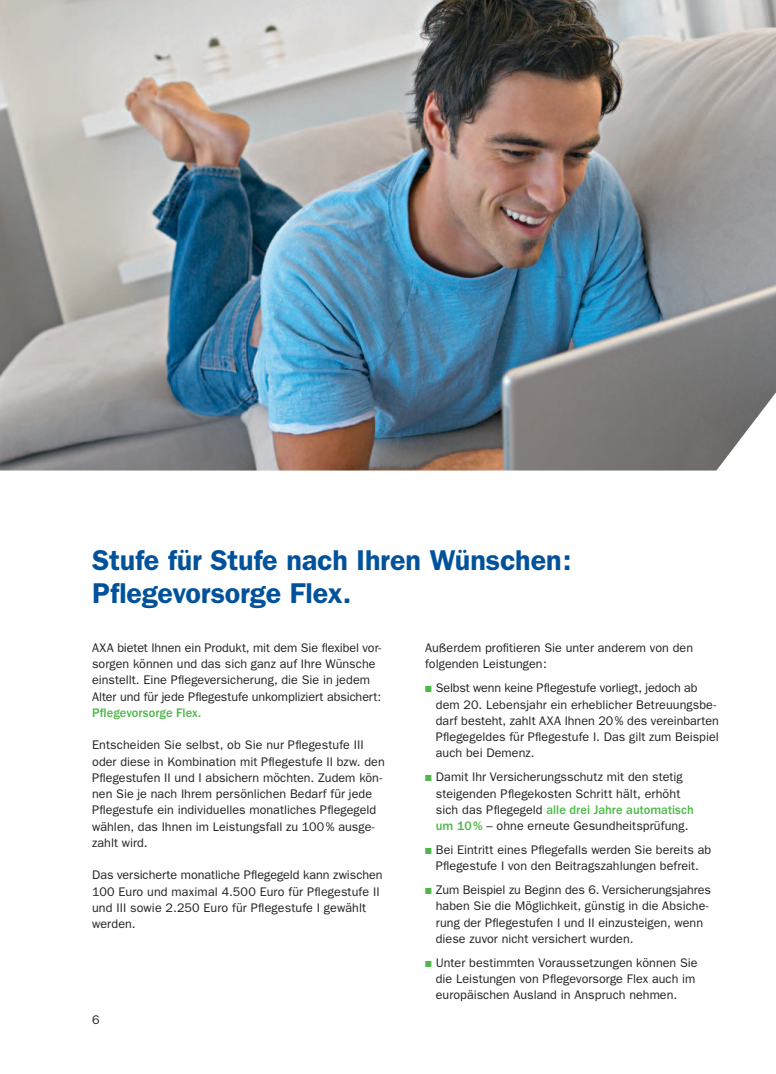
<style>
.page{position:relative;width:776px;height:1074px;background:#fff}
.page>*{position:absolute;margin:0;border:0;box-sizing:border-box;transform-origin:0 0}
.t1{font:600 28.75px/33.1px "Franklin Gothic";letter-spacing:-.005em;color:#01529a}
.t2{font:12.5px/16.2px "Franklin Gothic";color:#231f20}
.t3{font:500 12.5px "Franklin Gothic AXA";color:#4cb848}
.s1{color:#4cb848}
.s2{font-family:"Franklin Gothic";font-weight:400;color:#231f20}
.s3{font-family:"Franklin Gothic AXA";font-weight:500;color:#4cb848}
</style>
<div class="page">
<img style="left:0;top:0;width:776px;height:470px">
<h1 class="t1" style="left:92px;top:546px;width:481px">Stufe für Stufe nach Ihren Wünschen:<br>Pflegevorsorge Flex.</h1>
<p class="t2" style="left:92px;top:640px;width:291px">AXA bietet Ihnen ein Produkt, mit dem Sie flexibel vor&shy;sorgen können und das sich ganz auf Ihre Wünsche einstellt. Eine Pflegeversicherung, die Sie in jedem Alter und für jede Pflegestufe unkompliziert absichert:</p>
<p class="t3" style="left:92px;top:707px;width:110px">Pflegevorsorge Flex.</p>
<p class="t2" style="left:92px;top:738px;width:294px">Entscheiden Sie selbst, ob Sie nur Pflegestufe III oder diese in Kombination mit Pflegestufe II bzw. den Pflegestufen II und I absichern möchten. Zudem kön&shy;nen Sie je nach Ihrem persönlichen Bedarf für jede Pflegestufe ein individuelles monatliches Pflegegeld wählen, das Ihnen im Leistungsfall zu 100 % ausge&shy;zahlt wird.</p>
<p class="t2" style="left:92px;top:868px;width:292px">Das versicherte monatliche Pflegegeld kann zwischen 100 Euro und maximal 4.500 Euro für Pflegestufe II und III sowie 2.250 Euro für Pflegestufe I gewählt werden.</p>
<p class="t2" style="left:425px;top:640px;width:269px">Außerdem profitieren Sie unter anderem von den folgenden Leistungen:</p>
<p class="t2" style="left:436px;top:681px;width:285px;text-indent:-11px"><span class="s1">■</span> Selbst wenn keine Pflegestufe vorliegt, jedoch ab dem 20. Lebensjahr ein erheblicher Betreuungsbe&shy;darf besteht, zahlt AXA Ihnen 20 % des vereinbarten Pflegegeldes für Pflegestufe I. Das gilt zum Beispiel auch bei Demenz.</p>
<p class="t2" style="left:425px;top:770px;width:259px;text-align:right"><span class="s1">■</span> Damit Ihr Versicherungsschutz mit den stetig steigenden Pflegekosten Schritt hält, erhöht</p>
<p class="t3" style="left:436px;top:804px;width:259px"><span class="s2">sich das Pflegegeld</span> alle drei Jahre automatisch</p>
<p class="t2" style="left:436px;top:818px;width:254px"><span class="s3">um 10 %</span> – ohne erneute Gesundheitsprüfung.</p>
<p class="t2" style="left:425px;top:842px;width:288px;text-align:center"><span class="s1">■</span> Bei Eintritt eines Pflegefalls werden Sie bereits ab<br>Pflegestufe I von den Beitragszahlungen befreit.</p>
<p class="t2" style="left:436px;top:882px;width:277px;text-indent:-11px"><span class="s1">■</span> Zum Beispiel zu Beginn des 6. Versicherungsjahres haben Sie die Möglichkeit, günstig in die Absiche&shy;rung der Pflegestufen I und II einzusteigen, wenn diese zuvor nicht versichert wurden.</p>
<p class="t2" style="left:436px;top:955px;width:263px;text-indent:-11px"><span class="s1">■</span> Unter bestimmten Voraussetzungen können Sie die Leistungen von Pflegevorsorge Flex auch im europäischen Ausland in Anspruch nehmen.</p>
<p class="t2" style="left:92px;top:1013px;width:9px">6</p>
</div>
